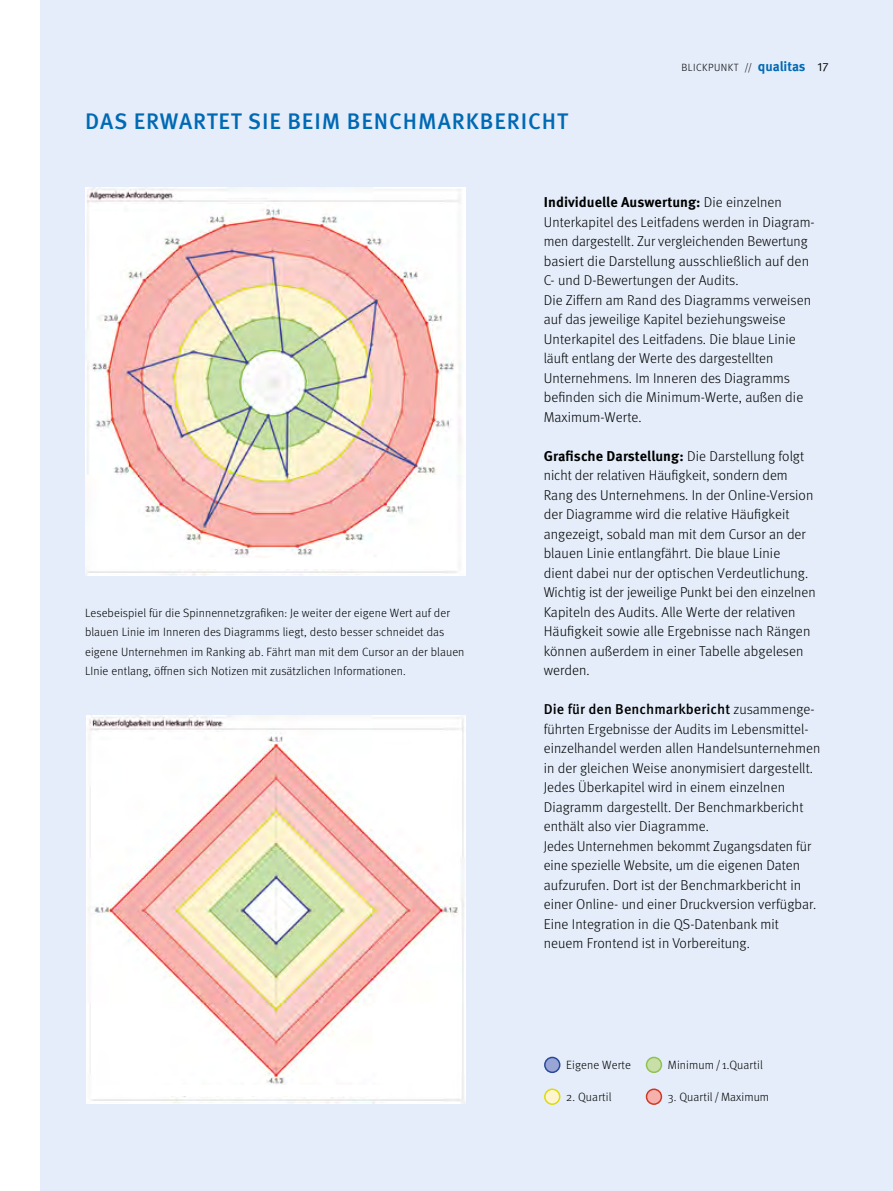
<style>
.page{position:relative;width:893px;height:1191px;background:#fff}
.page>*{position:absolute;margin:0;border:0;box-sizing:border-box;transform-origin:0 0}
.t1{font:500 22.5px "Meta Pro";letter-spacing:.04em;color:#0069b4}
.t2{font:300 14.25px/19.5px "Meta Pro";letter-spacing:.005em;color:#000}
.t3{font:300 12px/19.5px "Meta Pro";letter-spacing:.01em;color:#000}
.t4{font:300 10.5px "Meta Pro";letter-spacing:.05em;color:#000}
.s1{font-family:"Meta OT";font-weight:700;font-size:13.5px;color:#0069b4}
.s2{font-family:"Meta Pro Norm";font-weight:400;font-size:12px}
.s3{font-weight:700}
.s4{font-weight:500}
</style>
<div class="page">
<div style="left:40px;top:0;width:853px;height:1191px;background:#e4edf9"></div>
<div style="left:646px;top:1057px;width:15px;height:15px;background:#c8dfa8;border-radius:50%"></div>
<div style="left:646px;top:1056px;width:16px;height:17px;border:2px solid #90c252;border-radius:50%"></div>
<div style="left:545px;top:1089px;width:15px;height:15px;background:#fef4d0;border-radius:50%"></div>
<div style="left:544px;top:1088px;width:16px;height:17px;border:2px solid #dddc03;border-radius:50%"></div>
<div style="left:646px;top:1089px;width:15px;height:15px;background:#f6b1ad;border-radius:50%"></div>
<div style="left:646px;top:1088px;width:16px;height:17px;border:2px solid #d03825;border-radius:50%"></div>
<div style="left:545px;top:1057px;width:15px;height:15px;background:#99a6d5;border-radius:50%"></div>
<div style="left:544px;top:1056px;width:16px;height:17px;border:2px solid #28499a;border-radius:50%"></div>
<img style="left:85px;top:187px;width:381px;height:389px">
<div style="left:155px;top:558px;width:233px;height:10px;background:#fff"></div>
<img style="left:86px;top:715px;width:380px;height:388px">
<div style="left:155px;top:1085px;width:233px;height:10px;background:#fff"></div>
<h1 class="t1" style="left:85px;top:104px;width:484px">DAS ERWARTET SIE BEIM BENCHMARKBERICHT</h1>
<p class="t4" style="left:681px;top:59px;width:149px">BLICKPUNKT // <span class="s1">qualitas</span> <span class="s2">17</span></p>
<p class="t3" style="left:85px;top:602px;width:381px">Lesebeispiel für die Spinnennetzgrafiken: Je weiter der eigene Wert auf der blauen Linie im Inneren des Diagramms liegt, desto besser schneidet das eigene Unternehmen im Ranking ab. Fährt man mit dem Cursor an der blauen LInie entlang, öffnen sich Notizen mit zusätzlichen Informationen.</p>
<p class="t2" style="left:544px;top:192px;width:273px"><span class="s3">Individuelle Auswertung:</span> Die einzelnen Unterkapitel des Leitfadens werden in Diagram&shy;men dargestellt. Zur vergleichenden Bewertung basiert die Darstellung ausschließlich auf den C- und D-Bewertungen der Audits.<br>Die Ziffern am Rand des Diagramms verweisen auf das jeweilige Kapitel beziehungsweise Unterkapitel des Leitfadens. Die blaue Linie läuft entlang der Werte des dargestellten Unternehmens. Im Inneren des Diagramms befinden sich die Minimum-Werte, außen die Maximum-Werte.</p>
<p class="t2" style="left:544px;top:445px;width:273px"><span class="s3">Grafische Darstellung:</span> Die Darstellung folgt nicht der relativen Häufigkeit, sondern dem Rang des Unternehmens. In der Online-Version der Diagramme wird die relative Häufigkeit angezeigt, sobald man mit dem Cursor an der blauen Linie entlangfährt. Die blaue Linie<br>dient dabei nur der optischen Verdeutlichung.<br>Wichtig ist der jeweilige Punkt bei den einzelnen Kapiteln des Audits. Alle Werte der relativen Häufigkeit sowie alle Ergebnisse nach Rängen können außerdem in einer Tabelle abgelesen werden.</p>
<p class="t2" style="left:544px;top:699px;width:278px"><span class="s4">Die für den Benchmarkbericht</span> zusammenge&shy;führten Ergebnisse der Audits im Lebensmittel&shy;einzelhandel werden allen Handelsunternehmen in der gleichen Weise anonymisiert dargestellt.<br>Jedes Überkapitel wird in einem einzelnen Diagramm dargestellt. Der Benchmarkbericht enthält also vier Diagramme.<br>Jedes Unternehmen bekommt Zugangsdaten für eine spezielle Website, um die eigenen Daten aufzurufen. Dort ist der Benchmarkbericht in einer Online- und einer Druckversion verfügbar.<br>Eine Integration in die QS-Datenbank mit neuem Frontend ist in Vorbereitung.</p>
<p class="t3" style="left:566px;top:1054px;width:66px">Eigene Werte</p>
<p class="t3" style="left:566px;top:1086px;width:47px">2. Quartil</p>
<p class="t3" style="left:668px;top:1054px;width:97px">Minimum/ 1.Quartil</p>
<p class="t3" style="left:668px;top:1086px;width:103px">3. Quartil /Maximum</p>
</div>
